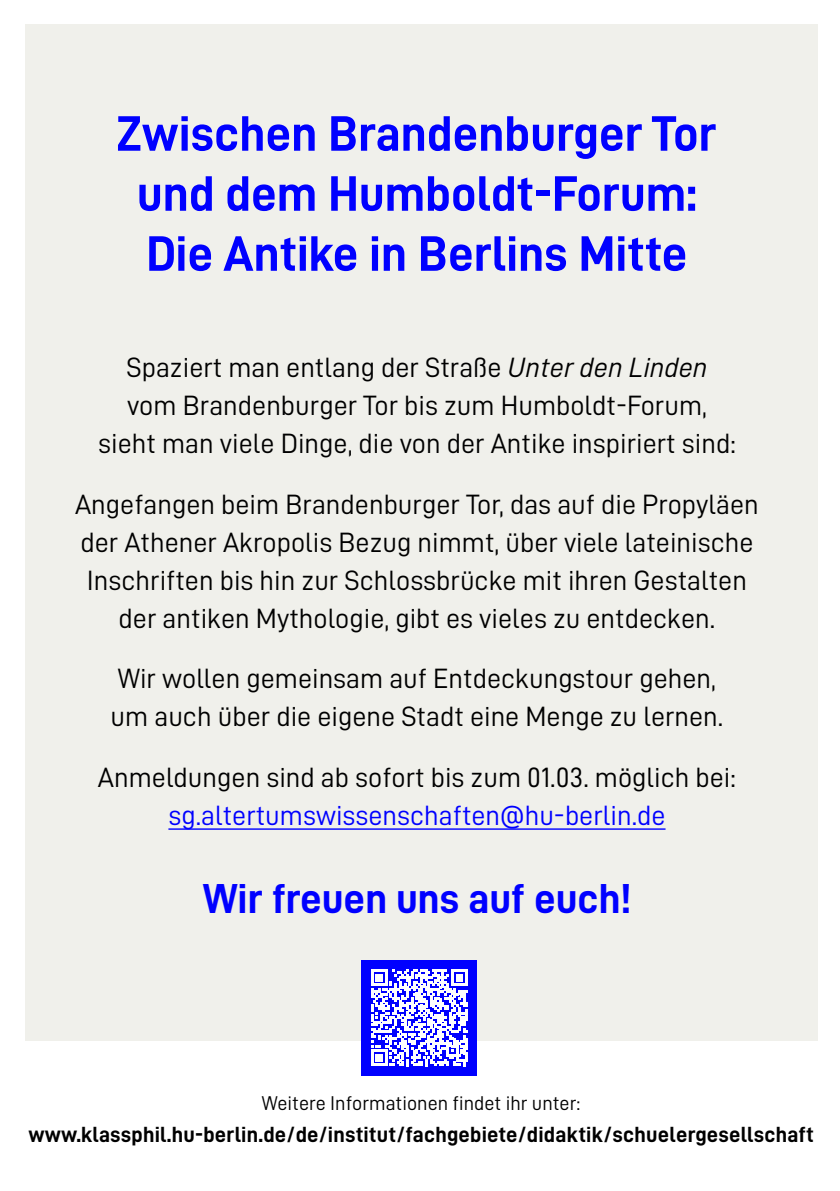
<style>
.page{position:relative;width:840px;height:1191px;background:#fff}
.page>*{position:absolute;margin:0;border:0;box-sizing:border-box;transform-origin:0 0}
.t1{font:50px/60px "D DIN Bold";color:#00f;text-align:center}
.t2{font:42px "D DIN Bold";color:#00f}
.t3{font:28px/38px "D DIN";color:#000;text-align:center}
.t4{font:28px "D DIN";color:#00f}
.t5{font:22px "D DIN Bold";letter-spacing:.01em;color:#000}
.t6{font:20px "D DIN";color:#000}
.s1{font-family:"D DIN Italic"}
</style>
<div class="page">
<div style="left:25px;top:24px;width:791px;height:1016px;background:#f0f0eb"></div>
<hr style="left:168px;top:828px;width:497px;height:1px;background:#00f">
<div style="left:361px;top:960px;width:116px;height:115px;background:#00f"></div>
<svg style="left:371px;top:969px;width:96px;height:97px"></svg>
<h1 class="t1" style="left:116px;top:102px;width:601px">Zwischen Brandenburger Tor und dem Humboldt-Forum:<br>Die Antike in Berlins Mitte</h1>
<p class="t3" style="left:98px;top:348px;width:638px">Spaziert man entlang der Straße <span class="s1">Unter den Linden </span>vom Brandenburger Tor bis zum Humboldt-Forum, sieht man viele Dinge, die von der Antike inspiriert sind:</p>
<p class="t3" style="left:75px;top:484px;width:685px">Angefangen beim Brandenburger Tor, das auf die Propyläen der Athener Akropolis Bezug nimmt, über viele lateinische Inschriften bis hin zur Schlossbrücke mit ihren Gestalten der antiken Mythologie, gibt es vieles zu entdecken.</p>
<p class="t3" style="left:110px;top:659px;width:614px;text-align:left">Wir wollen gemeinsam auf Entdeckungstour gehen, um auch über die eigene Stadt eine Menge zu lernen.</p>
<p class="t3" style="left:98px;top:758px;width:639px">Anmeldungen sind ab sofort bis zum 01.03. möglich bei:</p>
<p class="t4" style="left:168px;top:800px;width:498px">sg.altertumswissenschaften@hu-berlin.de</p>
<h2 class="t2" style="left:203px;top:875px;width:429px">Wir freuen uns auf euch!</h2>
<p class="t6" style="left:262px;top:1092px;width:320px">Weitere Informationen findet ihr unter:</p>
<p class="t5" style="left:28px;top:1122px;width:786px">www.klassphil.hu-berlin.de/de/institut/fachgebiete/didaktik/schuelergesellschaft</p>
</div>
